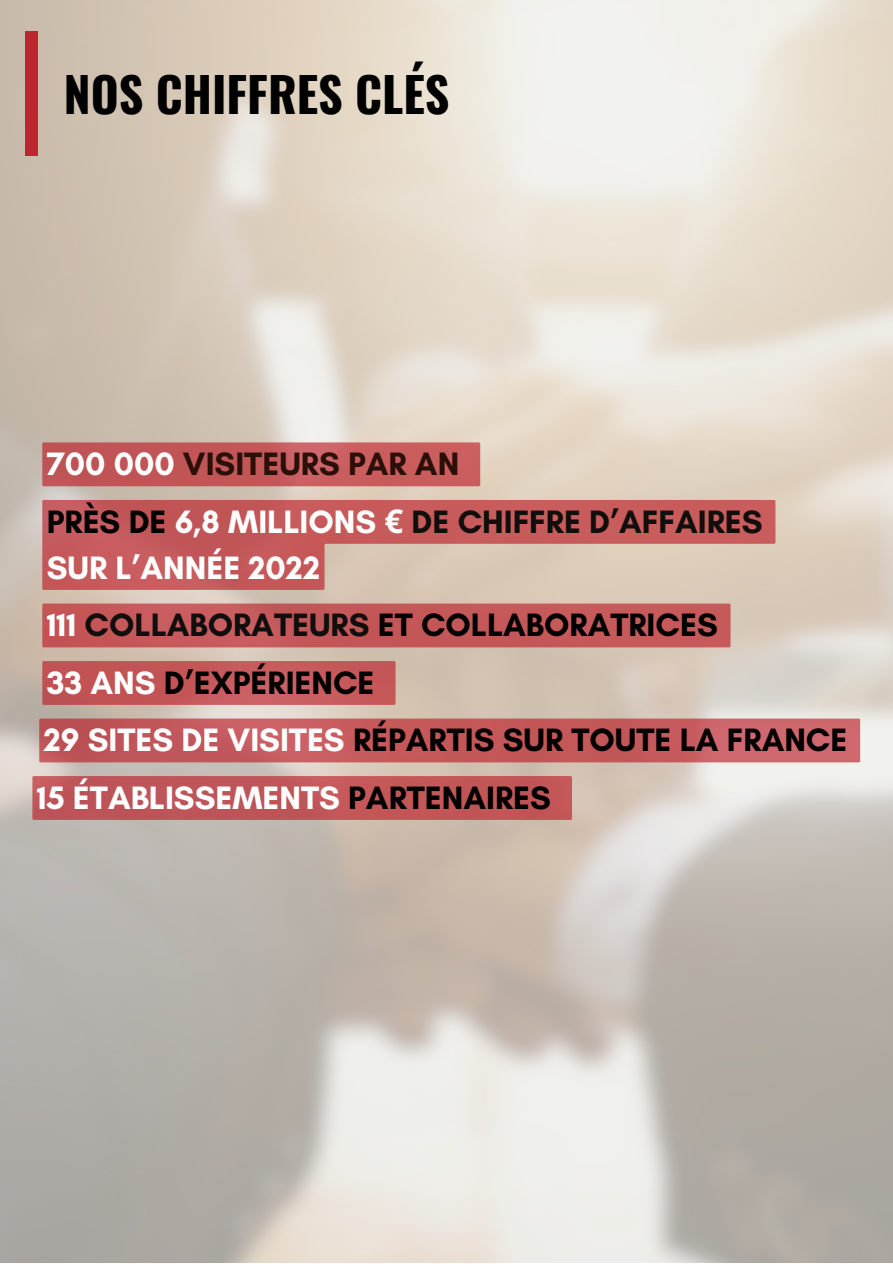
<style>
.page{position:relative;width:893px;height:1264px;background:#fff}
.page>*{position:absolute;margin:0;border:0;box-sizing:border-box;transform-origin:0 0}
.t1{font:700 48px "Oswald";color:#000}
.t2{font:700 33px "Glacial Indifference";color:#000}
.t3{font:700 33px "Glacial Indifference";color:#fff}
.t4{font:700 33px "Glacial Indifference";color:#100f0d}
.t5{font:700 33px "Glacial Indifference";color:#2b0f09}
.s1{color:#fff}
.s2{color:#000}
.s3{font-family:"Noto Sans";color:#fff}
.s4{color:#100f0d}
</style>
<div class="page">
<div style="left:25px;top:31px;width:13px;height:125px;background:#bd262f"></div>
<svg style="left:42px;top:442px;width:438px;height:44px;background:#c55a5c"></svg>
<svg style="left:42px;top:500px;width:733px;height:90px;background:#cc7d78"></svg>
<div style="left:42px;top:603px;width:688px;height:44px;background:#c55859;border-radius:2px"></div>
<div style="left:42px;top:661px;width:353px;height:44px;background:#bc1823;border-radius:2px;opacity:.63"></div>
<svg style="left:39px;top:718px;width:821px;height:44px;background:#c65c5f"></svg>
<div style="left:32px;top:776px;width:540px;height:44px;background:#c05559"></div>
<p class="t1" style="left:64px;top:57px;width:387px">NOS CHIFFRES CLÉS</p>
<p class="t5" style="left:47px;top:443px;width:414px"><span class="s1">700 000</span> VISITEURS PAR AN</p>
<p class="t4" style="left:47px;top:501px;width:717px"><span class="s2">PRÈS DE</span> <span class="s1">6,8 MILLIONS</span> <span class="s3">€</span> DE CHIFFRE D’AFFAIRES</p>
<p class="t3" style="left:47px;top:547px;width:275px">SUR L’ANNÉE 2022</p>
<p class="t2" style="left:47px;top:605px;width:672px"><span class="s1">111</span> <span class="s4">COLLABORATEURS</span> ET COLLABORATRICES</p>
<p class="t2" style="left:47px;top:662px;width:329px"><span class="s1">33 ANS</span> D’EXPÉRIENCE</p>
<p class="t2" style="left:44px;top:719px;width:805px"><span class="s1">29 SITES DE VISITES</span> RÉPARTIS SUR TOUTE LA FRANCE</p>
<p class="t3" style="left:37px;top:777px;width:515px">15 ÉTABLISSEMENTS <span class="s2">PARTENAIRES</span></p>
</div>
